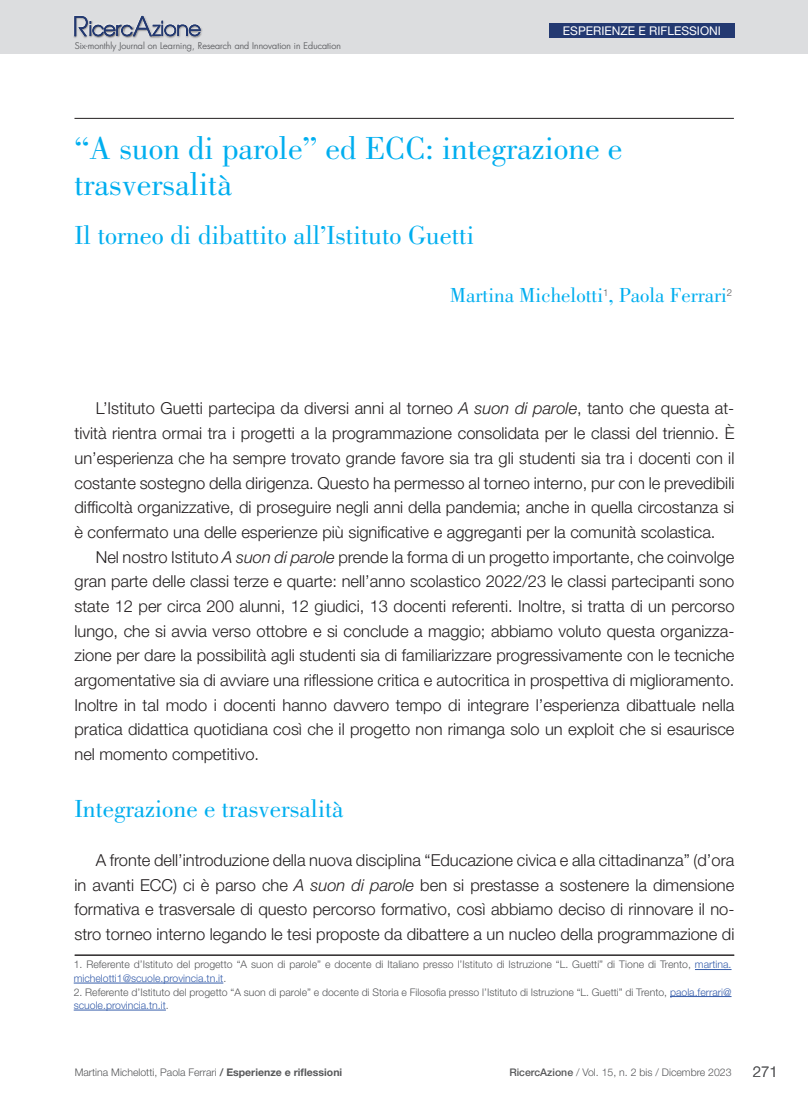
<style>
.page{position:relative;width:808px;height:1106px;background:#fff}
.page>*{position:absolute;margin:0;border:0;box-sizing:border-box;transform-origin:0 0}
.t1{font:33px/36px "Bodoni";color:#00aeef}
.t2{font:27px "Bodoni";color:#00aeef}
.t3{font:25.5px "Bodoni";color:#00aeef}
.t4{font:21px "Bodoni";color:#00aeef}
.t5{font:300 16.5px/24.6px "Helvetica Neue LT Std";color:#231f20;text-align:justify}
.t6{font:300 15px "Helvetica Neue LT Std";color:#57585a}
.t7{font:12px "Helvetica Neue LT Std";color:#fff}
.t8{font:300 10.5px/13.5px "Helvetica Neue CE";color:#57585a}
.t9{font:300 10.5px "Helvetica Neue LT Std";color:#57585a}
.t10{font:300 9px "Futura";letter-spacing:.01em;color:#6c6d70}
.s1{font-style:italic}
.s2{color:#375eab}
.s3{font-weight:500}
.s4{font-weight:700}
</style>
<div class="page">
<div style="left:0;top:0;width:808px;height:54px;background:#dcdddf"></div>
<div style="left:73px;top:15px;width:17px;height:24px;background:#231f20;opacity:.3"></div>
<div style="left:87px;top:18px;width:47px;height:19px;background:#d1d1d3"></div>
<div style="left:88px;top:20px;width:47px;height:19px;background:#231f20;opacity:.5"></div>
<div style="left:131px;top:15px;width:23px;height:24px;background:#231f20;opacity:.3"></div>
<div style="left:150px;top:18px;width:52px;height:19px;background:#dcdddf"></div>
<div style="left:151px;top:20px;width:52px;height:19px;background:#231f20;opacity:.3"></div>
<svg style="left:74px;top:16px;width:126px;height:20px"></svg>
<div style="left:550px;top:24px;width:184px;height:14px;background:#233971"></div>
<hr style="left:75px;top:954px;width:659px;height:1px;background:#231f20">
<hr style="left:74px;top:118px;width:660px;height:1px;background:#231f20">
<hr style="left:695px;top:969px;width:36px;height:1px;background:#375eab">
<hr style="left:74px;top:982px;width:149px;height:1px;background:#375eab">
<hr style="left:670px;top:996px;width:61px;height:1px;background:#375eab">
<hr style="left:74px;top:1009px;width:92px;height:1px;background:#375eab">
<p class="t10" style="left:75px;top:40px;width:268px">Six-monthly Journal on Learning, Research and Innovation in Education</p>
<p class="t7" style="left:563px;top:24px;width:159px">ESPERIENZE E RIFLESSIONI</p>
<p class="t7" style="left:671px;top:24px;width:62px">RICERCHE</p>
<h1 class="t1" style="left:74px;top:130px;width:549px">“A suon di parole” ed ECC: integrazione e trasversalità</h1>
<h2 class="t2" style="left:74px;top:220px;width:401px">Il torneo di dibattito all’Istituto Guetti</h2>
<p class="t4" style="left:450px;top:283px;width:284px">Martina Michelotti<sup>1</sup>, Paola Ferrari<sup>2</sup></p>
<p class="t5" style="left:74px;top:396px;width:661px;text-indent:21px">L’Istituto Guetti partecipa da diversi anni al torneo <span class="s1">A suon di parole</span>, tanto che questa at&shy;tività rientra ormai tra i progetti a la programmazione consolidata per le classi del triennio. È un’esperienza che ha sempre trovato grande favore sia tra gli studenti sia tra i docenti con il costante sostegno della dirigenza. Questo ha permesso al torneo interno, pur con le prevedibili difficoltà organizzative, di proseguire negli anni della pandemia; anche in quella circostanza si è confermato una delle esperienze più significative e aggreganti per la comunità scolastica.</p>
<p class="t5" style="left:74px;top:544px;width:661px;text-indent:21px">Nel nostro Istituto <span class="s1">A suon di parole</span> prende la forma di un progetto importante, che coinvolge gran parte delle classi terze e quarte: nell’anno scolastico 2022/23 le classi partecipanti sono state 12 per circa 200 alunni, 12 giudici, 13 docenti referenti. Inoltre, si tratta di un percorso lungo, che si avvia verso ottobre e si conclude a maggio; abbiamo voluto questa organizza&shy;zione per dare la possibilità agli studenti sia di familiarizzare progressivamente con le tecniche argomentative sia di avviare una riflessione critica e autocritica in prospettiva di miglioramento.<br>Inoltre in tal modo i docenti hanno davvero tempo di integrare l’esperienza dibattuale nella pratica didattica quotidiana così che il progetto non rimanga solo un exploit che si esaurisce nel momento competitivo.</p>
<h3 class="t3" style="left:74px;top:794px;width:271px">Integrazione e trasversalità</h3>
<p class="t5" style="left:74px;top:847px;width:661px;text-indent:21px">A fronte dell’introduzione della nuova disciplina “Educazione civica e alla cittadinanza” (d’ora in avanti ECC) ci è parso che <span class="s1">A suon di parole</span> ben si prestasse a sostenere la dimensione formativa e trasversale di questo percorso formativo, così abbiamo deciso di rinnovare il no&shy;stro torneo interno legando le tesi proposte da dibattere a un nucleo della programmazione di</p>
<p class="t8" style="left:74px;top:958px;width:659px">1. Referente d’Istituto del progetto “A suon di parole” e docente di Italiano presso l’Istituto di Istruzione “L. Guetti” di Tione di Trento, <span class="s2">martina. michelotti1@scuole.provincia.tn.it</span>.</p>
<p class="t8" style="left:74px;top:985px;width:659px">2. Referente d’Istituto del progetto “A suon di parole” e docente di Storia e Filosofia presso l’Istituto di Istruzione “L. Guetti” di Trento, <span class="s2">paola.ferrari@ scuole.provincia.tn.it</span>.</p>
<p class="t9" style="left:75px;top:1066px;width:269px">Martina Michelotti, Paola Ferrari <span class="s3">/</span> <span class="s4">Esperienze e riflessioni</span></p>
<p class="t9" style="left:509px;top:1066px;width:224px"><span class="s3">RicercAzione</span> / Vol. 15, n. 2 bis / Dicembre 2023</p>
<p class="t6" style="left:753px;top:1062px;width:27px">271</p>
</div>
